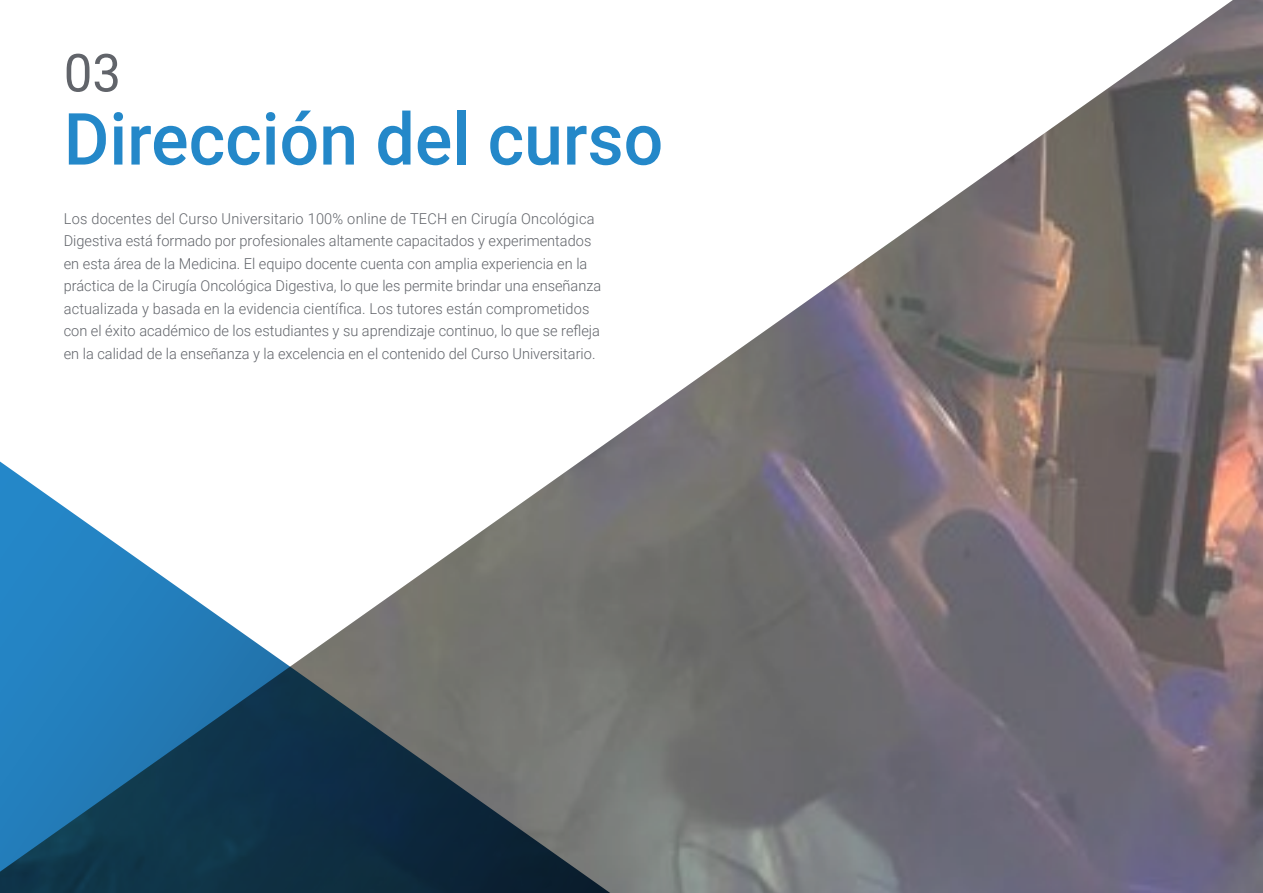
<style>
.page{position:relative;width:1263px;height:893px;background:#fff}
.page>*{position:absolute;margin:0;border:0;box-sizing:border-box;transform-origin:0 0}
.t1{font:500 72px "Roboto";color:#2488c9}
.t2{font:52.5px "Roboto";color:#61646a}
.t3{font:300 15px/22.5px "Roboto";color:#61646a}
</style>
<div class="page">
<img style="left:602px;top:0;width:661px;height:893px">
<svg style="left:0;top:446px;width:640px;height:447px"></svg>
<h2 class="t2" style="left:64px;top:36px;width:59px">03</h2>
<h1 class="t1" style="left:64px;top:89px;width:601px">Dirección del curso</h1>
<p class="t3" style="left:64px;top:207px;width:539px">Los docentes del Curso Universitario 100% online de TECH en Cirugía Oncológica Digestiva está formado por profesionales altamente capacitados y experimentados en esta área de la Medicina. El equipo docente cuenta con amplia experiencia en la práctica de la Cirugía Oncológica Digestiva, lo que les permite brindar una enseñanza actualizada y basada en la evidencia científica. Los tutores están comprometidos con el éxito académico de los estudiantes y su aprendizaje continuo, lo que se refleja en la calidad de la enseñanza y la excelencia en el contenido del Curso Universitario.</p>
</div>
